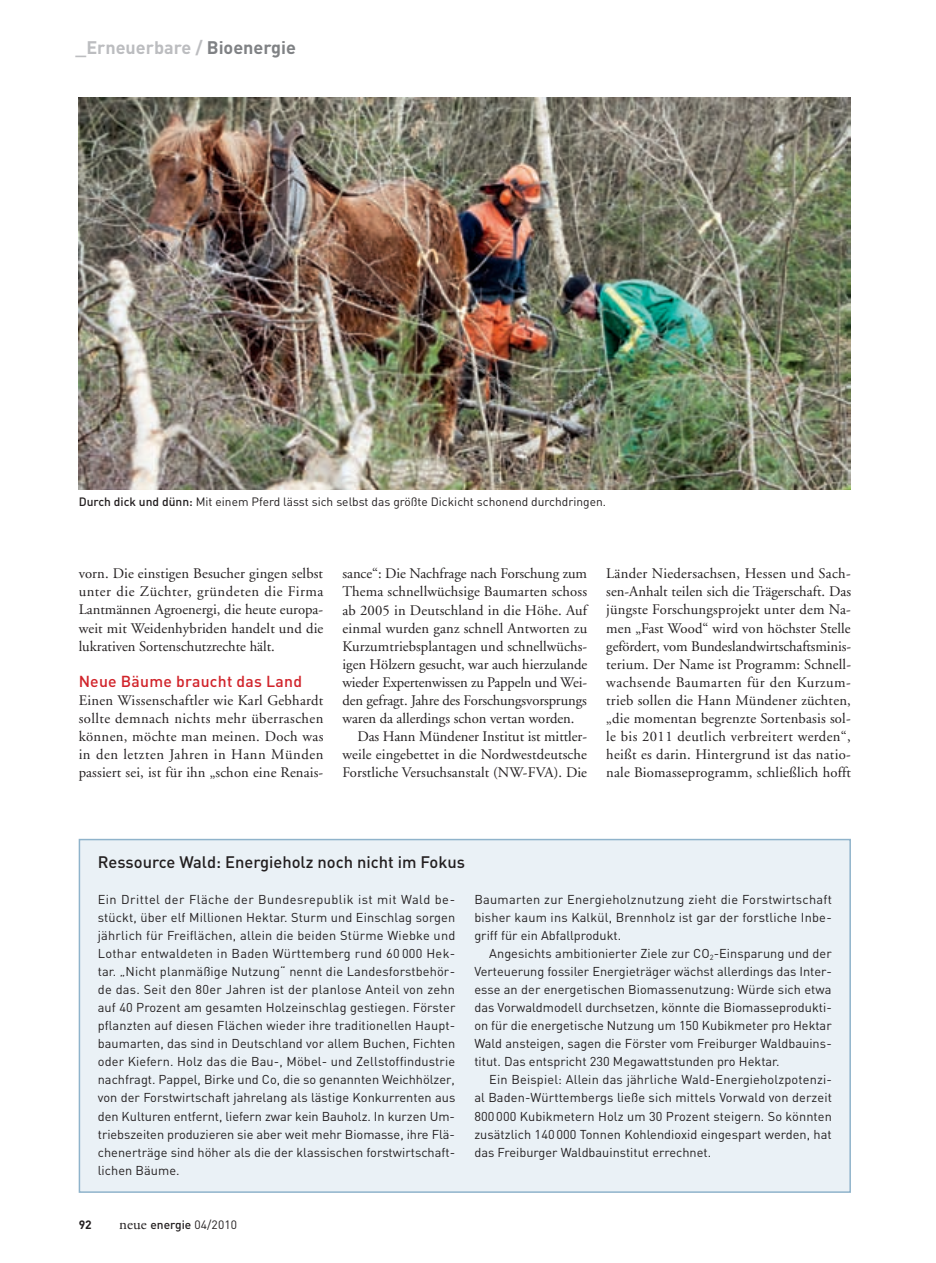
<style>
.page{position:relative;width:936px;height:1263px;background:#fff}
.page>*{position:absolute;margin:0;border:0;box-sizing:border-box;transform-origin:0 0}
.t1{font:700 18px "DIN";color:#bcbdc0}
.t2{font:500 16.5px "DIN";color:#231f20}
.t3{font:500 15.75px "DIN";letter-spacing:.015em;color:#d1232a}
.t4{font:14.7px/18.1px "Adobe Garamond";letter-spacing:.005em;color:#231f20;text-align:justify}
.t5{font:12.75px/18px "DIN";color:#231f20;text-align:justify}
.t6{font:12.75px "DIN";letter-spacing:.02em;color:#231f20}
.t7{font:12px "DIN";color:#231f20}
.t8{font:500 12px "DIN";color:#231f20}
.t9{font:700 12px "DIN";color:#231f20}
.s1{color:#808285}
.s2{font-weight:500}
.s3{font-family:"Adobe Garamond";font-weight:400;font-size:15px}
.s4{font-weight:400}
</style>
<div class="page">
<div style="left:79px;top:839px;width:771px;height:354px;background:#eaf1f6;border:2px solid #8fb3cb"></div>
<img style="left:79px;top:98px;width:771px;height:391px">
<p class="t1" style="left:75px;top:36px;width:222px">_Erneuerbare / <span class="s1">Bioenergie</span></p>
<p class="t7" style="left:79px;top:494px;width:529px"><span class="s2">Durch dick und dünn:</span> Mit einem Pferd lässt sich selbst das größte Dickicht schonend durchdringen.</p>
<p class="t4" style="left:79px;top:565px;width:246px">vorn. Die einstigen Besucher gingen selbst unter die Züchter, gründeten die Firma Lantmännen Agroenergi, die heute europa&shy;weit mit Weidenhybriden handelt und die lukrativen Sortenschutzrechte hält.</p>
<p class="t3" style="left:79px;top:671px;width:225px">Neue Bäume braucht das Land</p>
<p class="t4" style="left:79px;top:691px;width:246px">Einen Wissenschaftler wie Karl Gebhardt sollte demnach nichts mehr überraschen können, möchte man meinen. Doch was in den letzten Jahren in Hann Münden passiert sei, ist für ihn „schon eine Renais-</p>
<p class="t4" style="left:342px;top:565px;width:246px">sance“: Die Nachfrage nach Forschung zum</p>
<p class="t4" style="left:342px;top:583px;width:246px">Thema schnellwüchsige Baumarten schoss</p>
<p class="t4" style="left:342px;top:601px;width:246px">ab 2005 in Deutschland in die Höhe. Auf</p>
<p class="t4" style="left:342px;top:619px;width:246px">einmal wurden ganz schnell Antworten zu</p>
<p class="t4" style="left:342px;top:637px;width:245px">Kurzumtriebsplantagen und schnellwüchs-</p>
<p class="t4" style="left:342px;top:655px;width:246px">igen Hölzern gesucht, war auch hierzulande</p>
<p class="t4" style="left:342px;top:673px;width:246px">wieder Expertenwissen zu Pappeln und Wei-</p>
<p class="t4" style="left:342px;top:691px;width:246px">den gefragt. Jahre des Forschungsvorsprungs</p>
<p class="t4" style="left:342px;top:710px;width:233px">waren da allerdings schon vertan worden.</p>
<p class="t4" style="left:357px;top:728px;width:231px">Das Hann Mündener Institut ist mittler-</p>
<p class="t4" style="left:342px;top:746px;width:246px">weile eingebettet in die Nordwestdeutsche</p>
<p class="t4" style="left:342px;top:764px;width:246px">Forstliche Versuchsanstalt (NW-FVA). Die</p>
<p class="t4" style="left:606px;top:565px;width:246px">Länder Niedersachsen, Hessen und Sach&shy;sen-Anhalt teilen sich die Trägerschaft. Das jüngste Forschungsprojekt unter dem Na&shy;men „Fast Wood“ wird von höchster Stelle gefördert, vom Bundeslandwirtschaftsminis&shy;terium. Der Name ist Programm: Schnell&shy;wachsende Baumarten für den Kurzum&shy;trieb sollen die Hann Mündener züchten, „die momentan begrenzte Sortenbasis sol&shy;le bis 2011 deutlich verbreitert werden“, heißt es darin. Hintergrund ist das natio&shy;nale Biomasseprogramm, schließlich hofft</p>
<p class="t2" style="left:98px;top:851px;width:369px">Ressource Wald: Energieholz noch nicht im Fokus</p>
<p class="t5" style="left:98px;top:890px;width:359px">Ein Drittel der Fläche der Bundesrepublik ist mit Wald be&shy;stückt, über elf Millionen Hektar. Sturm und Einschlag sorgen jährlich für Freiflächen, allein die beiden Stürme Wiebke und Lothar entwaldeten in Baden Württemberg rund 60 000 Hek&shy;tar. „Nicht planmäßige Nutzung“ nennt die Landesforstbehör&shy;de das. Seit den 80er Jahren ist der planlose Anteil von zehn auf 40 Prozent am gesamten Holzeinschlag gestiegen. Förster pflanzten auf diesen Flächen wieder ihre traditionellen Haupt&shy;baumarten, das sind in Deutschland vor allem Buchen, Fichten oder Kiefern. Holz das die Bau-, Möbel- und Zellstoffindustrie nachfragt. Pappel, Birke und Co, die so genannten Weichhölzer, von der Forstwirtschaft jahrelang als lästige Konkurrenten aus den Kulturen entfernt, liefern zwar kein Bauholz. In kurzen Um&shy;triebszeiten produzieren sie aber weit mehr Biomasse, ihre Flä&shy;chenerträge sind höher als die der klassischen forstwirtschaft&shy;lichen Bäume.</p>
<p class="t6" style="left:474px;top:891px;width:359px">Baumarten zur Energieholznutzung zieht die Forstwirtschaft</p>
<p class="t5" style="left:474px;top:908px;width:359px">bisher kaum ins Kalkül, Brennholz ist gar der forstliche Inbe-</p>
<p class="t5" style="left:474px;top:926px;width:148px">griff für ein Abfallprodukt.</p>
<p class="t5" style="left:489px;top:944px;width:344px">Angesichts ambitionierter Ziele zur CO<sub>2</sub>-Einsparung und der</p>
<p class="t5" style="left:474px;top:962px;width:359px">Verteuerung fossiler Energieträger wächst allerdings das Inter-</p>
<p class="t5" style="left:474px;top:980px;width:358px">esse an der energetischen Biomassenutzung: Würde sich etwa</p>
<p class="t5" style="left:474px;top:998px;width:359px">das Vorwaldmodell durchsetzen, könnte die Biomasseprodukti-</p>
<p class="t5" style="left:474px;top:1016px;width:359px">on für die energetische Nutzung um 150 Kubikmeter pro Hektar</p>
<p class="t5" style="left:474px;top:1034px;width:359px">Wald ansteigen, sagen die Förster vom Freiburger Waldbauins-</p>
<p class="t5" style="left:474px;top:1052px;width:306px">titut. Das entspricht 230 Megawattstunden pro Hektar.</p>
<p class="t5" style="left:489px;top:1070px;width:344px">Ein Beispiel: Allein das jährliche Wald-Energieholzpotenzi-</p>
<p class="t5" style="left:474px;top:1088px;width:359px">al Baden-Württembergs ließe sich mittels Vorwald von derzeit</p>
<p class="t5" style="left:474px;top:1106px;width:359px">800 000 Kubikmetern Holz um 30 Prozent steigern. So könnten</p>
<p class="t5" style="left:474px;top:1125px;width:359px">zusätzlich 140 000 Tonnen Kohlendioxid eingespart werden, hat</p>
<p class="t5" style="left:474px;top:1143px;width:238px">das Freiburger Waldbauinstitut errechnet.</p>
<p class="t9" style="left:79px;top:1217px;width:15px">92</p>
<p class="t8" style="left:119px;top:1217px;width:119px"><span class="s3">neue</span> energie <span class="s4">04/2010</span></p>
</div>
